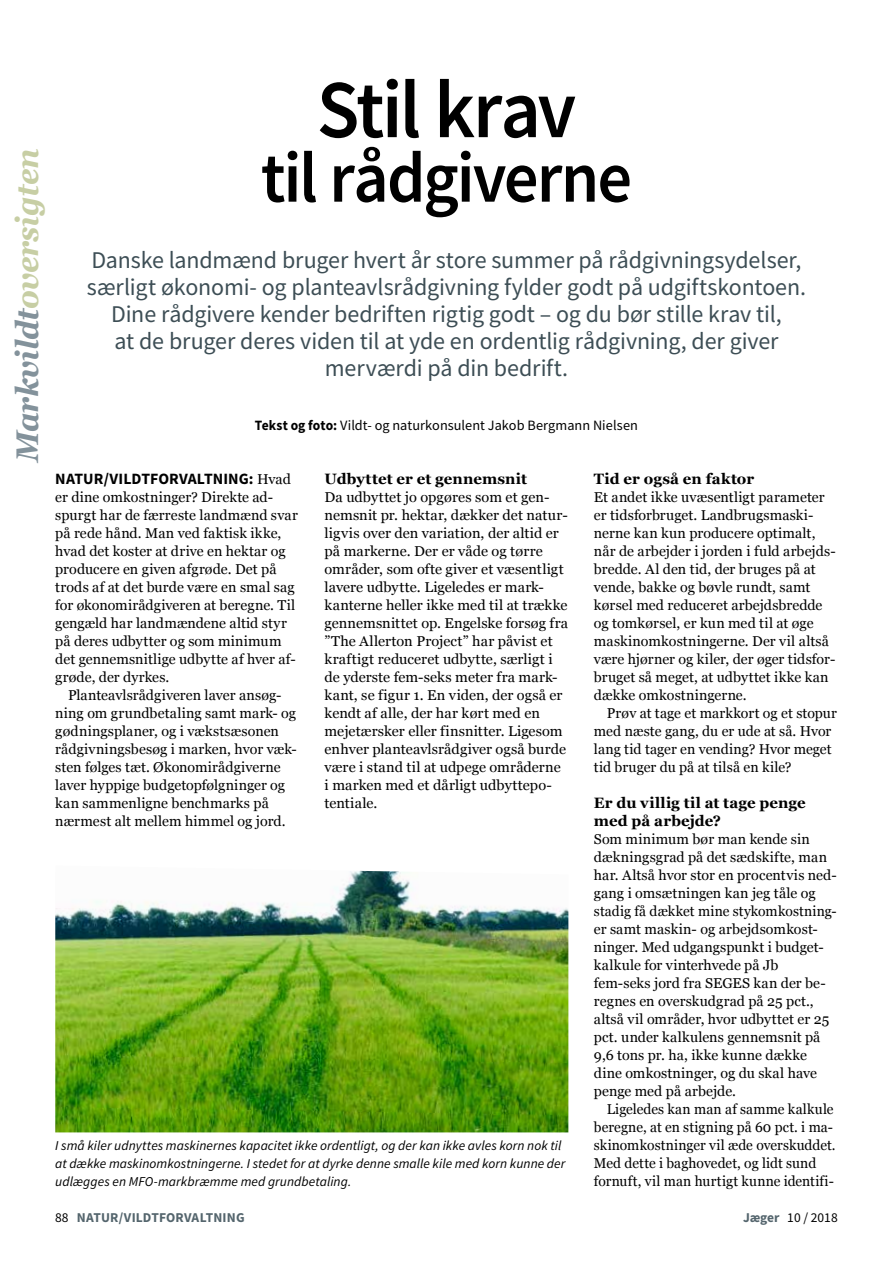
<style>
.page{position:relative;width:893px;height:1263px;background:#fff}
.page>*{position:absolute;margin:0;border:0;box-sizing:border-box;transform-origin:0 0}
.t1{font:600 82.5px "Source Sans Pro";letter-spacing:-.035em;color:#000;scale:.95 1}
.t2{font:600 72px "Source Sans Pro";letter-spacing:-.03em;color:#000;scale:.95 1}
.t3{font:italic 700 31.35px "Georgia";letter-spacing:-.015em;color:#c7cea4;scale:.95 1}
.t4{font:24px/27px "Source Sans Pro";letter-spacing:-.005em;color:#3d4e55;text-align:center}
.t5{font:700 15.75px "Source Sans Pro";letter-spacing:.005em;color:#000}
.t6{font:700 15px/18px "Georgia";letter-spacing:.005em;color:#000}
.t7{font:14.25px/18px "Georgia";letter-spacing:.005em;color:#000}
.t8{font:14.25px "Source Sans Pro";letter-spacing:.005em;color:#000}
.t9{font:italic 13.5px/18px "Source Sans Pro";letter-spacing:.005em;color:#000}
.t10{font:700 13.5px "Source Sans Pro";letter-spacing:.01em;color:#54656d}
.t11{font:13.5px "Source Sans Pro";color:#000}
.s1{color:#83929b}
.s2{font-weight:700}
.s3{font-family:"Georgia";font-weight:400;font-size:14.25px}
.s4{font-weight:400;color:#000}
.s5{font-weight:700;color:#54656d}
</style>
<div class="page">
<img style="left:55px;top:870px;width:513px;height:262px">
<h3 class="t3" style="left:7px;top:462px;width:331px;rotate:-90deg"><span class="s1">Markvildt</span>oversigten</h3>
<h1 class="t1" style="left:317px;top:56px;width:275px">Stil krav</h1>
<h2 class="t2" style="left:261px;top:130px;width:392px">til rådgiverne</h2>
<p class="t4" style="left:87px;top:247px;width:721px">Danske landmænd bruger hvert år store summer på rådgivningsydelser, særligt økonomi- og planteavlsrådgivning fylder godt på udgiftskontoen.<br>Dine rådgivere kender bedriften rigtig godt – og du bør stille krav til,<br>at de bruger deres viden til at yde en ordentlig rådgivning, der giver merværdi på din bedrift.</p>
<p class="t8" style="left:255px;top:417px;width:385px"><span class="s2">Tekst og foto:</span> Vildt- og naturkonsulent Jakob Bergmann Nielsen</p>
<p class="t5" style="left:55px;top:468px;width:237px">NATUR/VILDTFORVALTNING: <span class="s3">Hvad</span></p>
<p class="t7" style="left:55px;top:489px;width:244px">er dine omkostninger? Direkte ad&shy;spurgt har de færreste landmænd svar på rede hånd. Man ved faktisk ikke, hvad det koster at drive en hektar og producere en given afgrøde. Det på trods af at det burde være en smal sag for økonomirådgiveren at beregne. Til gengæld har landmændene altid styr på deres udbytter og som minimum det gennemsnitlige udbytte af hver af&shy;grøde, der dyrkes.</p>
<p class="t7" style="left:55px;top:687px;width:243px;text-indent:13px">Planteavlsrådgiveren laver ansøg&shy;ning om grundbetaling samt mark- og gødningsplaner, og i vækstsæsonen rådgivningsbesøg i marken, hvor væk&shy;sten følges tæt. Økonomirådgiverne laver hyppige budgetopfølgninger og kan sammenligne benchmarks på nærmest alt mellem himmel og jord.</p>
<p class="t6" style="left:594px;top:470px;width:162px">Tid er også en faktor</p>
<p class="t7" style="left:594px;top:489px;width:243px">Et andet ikke uvæsentligt parameter er tidsforbruget. Landbrugsmaski&shy;nerne kan kun producere optimalt, når de arbejder i jorden i fuld arbejds&shy;bredde. Al den tid, der bruges på at vende, bakke og bøvle rundt, samt kørsel med reduceret arbejdsbredde og tomkørsel, er kun med til at øge maskinomkostningerne. Der vil altså være hjørner og kiler, der øger tidsfor&shy;bruget så meget, at udbyttet ikke kan dække omkostningerne.</p>
<p class="t7" style="left:594px;top:705px;width:245px;text-indent:13px">Prøv at tage et markkort og et stopur med næste gang, du er ude at så. Hvor lang tid tager en vending? Hvor meget tid bruger du på at tilså en kile?</p>
<p class="t6" style="left:594px;top:794px;width:213px">Er du villig til at tage penge med på arbejde?</p>
<p class="t7" style="left:594px;top:831px;width:244px">Som minimum bør man kende sin dækningsgrad på det sædskifte, man har. Altså hvor stor en procentvis ned&shy;gang i omsætningen kan jeg tåle og stadig få dækket mine stykomkostning&shy;er samt maskin- og arbejdsomkost&shy;ninger. Med udgangspunkt i budget&shy;kalkule for vinterhvede på Jb fem-seks jord fra SEGES kan der be&shy;regnes en overskudgrad på 25 pct., altså vil områder, hvor udbyttet er 25 pct. under kalkulens gennemsnit på 9,6 tons pr. ha, ikke kunne dække dine omkostninger, og du skal have penge med på arbejde.</p>
<p class="t7" style="left:594px;top:1101px;width:243px;text-indent:13px">Ligeledes kan man af samme kalkule beregne, at en stigning på 60 pct. i ma&shy;skinomkostninger vil æde overskuddet.<br>Med dette i baghovedet, og lidt sund fornuft, vil man hurtigt kunne identifi-</p>
<p class="t6" style="left:325px;top:470px;width:204px">Udbyttet er et gennemsnit</p>
<p class="t7" style="left:325px;top:489px;width:245px">Da udbyttet jo opgøres som et gen&shy;nemsnit pr. hektar, dækker det natur&shy;ligvis over den variation, der altid er på markerne. Der er våde og tørre områder, som ofte giver et væsentligt lavere udbytte. Ligeledes er mark&shy;kanterne heller ikke med til at trække gennemsnittet op. Engelske forsøg fra ”The Allerton Project” har påvist et kraftigt reduceret udbytte, særligt i de yderste fem-seks meter fra mark&shy;kant, se figur 1. En viden, der også er kendt af alle, der har kørt med en mejetærsker eller finsnitter. Ligesom enhver planteavlsrådgiver også burde være i stand til at udpege områderne i marken med et dårligt udbyttepo&shy;tentiale.</p>
<p class="t9" style="left:55px;top:1137px;width:512px">I små kiler udnyttes maskinernes kapacitet ikke ordentligt, og der kan ikke avles korn nok til at dække maskinomkostningerne. I stedet for at dyrke denne smalle kile med korn kunne der udlægges en MFO-markbræmme med grundbetaling.</p>
<p class="t10" style="left:55px;top:1208px;width:191px"><span class="s4">88</span> NATUR/VILDTFORVALTNING</p>
<p class="t11" style="left:743px;top:1209px;width:96px"><span class="s5">Jæger</span> 10 / 2018</p>
</div>
